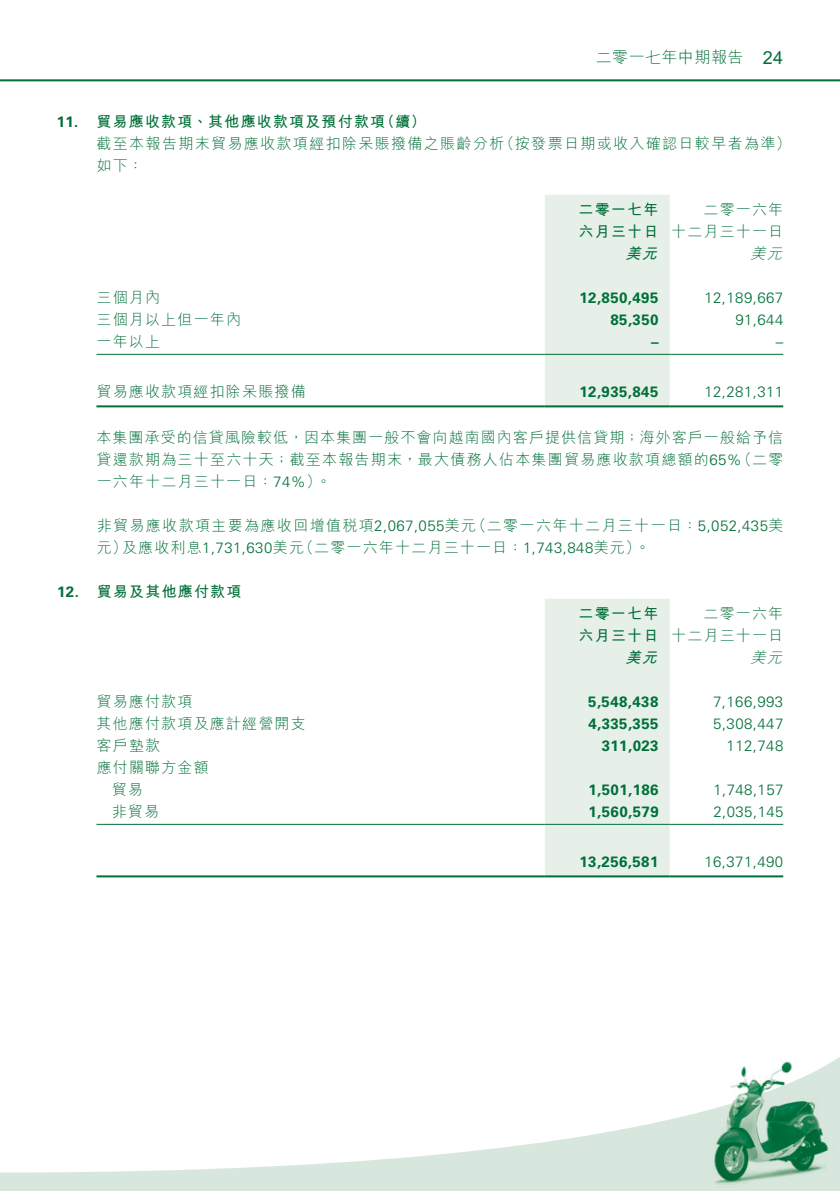
<style>
.page{position:relative;width:840px;height:1191px;background:#fff}
.page>*{position:absolute;margin:0;border:0;box-sizing:border-box;transform-origin:0 0}
.t1{font:700 18px "M Hei HK";color:#006f39}
.t2{font:300 16px "M Hei HK";letter-spacing:.03em;color:#006f39}
.t3{font:300 15px/22px "M Hei HK";letter-spacing:.08em;color:#006f39}
.t4{font:300 15px "Univers LT Std";letter-spacing:.03em;color:#006f39}
.t5{font:700 15px "Univers LT Std";letter-spacing:.03em;color:#006f39}
.t6{font:700 15px/22px "M Hei HK";letter-spacing:.08em;color:#006f39}
.t7{font:italic 300 15px "M Hei HK";color:#006f39}
.t8{font:italic 700 15px "M Hei HK";color:#006f39}
.s1{font-family:"Univers LT Std"}
.s2{font-family:"M Hei HK"}
</style>
<div class="page">
<hr style="left:0;top:79px;width:839px;height:2px;background:#006f39">
<svg style="left:1px;top:1057px;width:838px;height:134px"></svg>
<svg style="left:0;top:1172px;width:1px;height:19px"></svg>
<img style="left:703px;top:1059px;width:131px;height:130px">
<div style="left:544px;top:195px;width:125px;height:210px;background:#e6f0e9"></div>
<hr style="left:96px;top:354px;width:448px;height:1px;background:#006f39">
<hr style="left:544px;top:354px;width:125px;height:1px;background:#006f39">
<hr style="left:669px;top:354px;width:113px;height:1px;background:#006f39">
<hr style="left:96px;top:405px;width:448px;height:2px;background:#006f39">
<hr style="left:544px;top:405px;width:125px;height:2px;background:#006f39">
<hr style="left:669px;top:405px;width:113px;height:2px;background:#006f39">
<div style="left:544px;top:599px;width:125px;height:276px;background:#e6f0e9"></div>
<hr style="left:96px;top:824px;width:448px;height:1px;background:#006f39">
<hr style="left:544px;top:824px;width:125px;height:1px;background:#006f39">
<hr style="left:669px;top:824px;width:113px;height:1px;background:#006f39">
<hr style="left:96px;top:875px;width:448px;height:2px;background:#006f39">
<hr style="left:544px;top:875px;width:125px;height:2px;background:#006f39">
<hr style="left:669px;top:875px;width:113px;height:2px;background:#006f39">
<p class="t2" style="left:595px;top:46px;width:149px">二零一七年中期報告</p>
<p class="t1" style="left:762px;top:44px;width:22px">24</p>
<p class="t5" style="left:57px;top:113px;width:23px">11.</p>
<p class="t5" style="left:57px;top:583px;width:23px">12.</p>
<p class="t6" style="left:96px;top:109px;width:290px">貿易應收款項、其他應收款項及預付款項</p>
<p class="t6" style="left:380px;top:109px;width:47px">（續(</p>
<p class="t3" style="left:499px;top:132px;width:293px">（按發票日期或收入確認日較早者為準(</p>
<p class="t3" style="left:96px;top:132px;width:409px">截至本報告期末貿易應收款項經扣除呆賬撥備之賬齡分析如下：</p>
<p class="t3" style="left:96px;top:286px;width:65px">三個月內</p>
<p class="t3" style="left:96px;top:308px;width:146px">三個月以上但一年內</p>
<p class="t3" style="left:97px;top:330px;width:65px">一年以上</p>
<p class="t6" style="left:578px;top:197px;width:81px">二零一七年六月三十日</p>
<p class="t3" style="left:670px;top:198px;width:114px;text-align:right">二零一六年<br>十二月三十一日</p>
<p class="t7" style="left:750px;top:243px;width:38px">美元</p>
<p class="t8" style="left:625px;top:242px;width:38px">美元</p>
<p class="t5" style="left:579px;top:289px;width:80px">12,850,495</p>
<p class="t4" style="left:704px;top:288px;width:80px">12,189,667</p>
<p class="t5" style="left:610px;top:311px;width:49px">85,350</p>
<p class="t4" style="left:735px;top:310px;width:49px">91,644</p>
<p class="t5" style="left:650px;top:333px;width:9px">–</p>
<p class="t4" style="left:775px;top:332px;width:9px">–</p>
<p class="t3" style="left:96px;top:380px;width:211px">貿易應收款項經扣除呆賬撥備</p>
<p class="t3" style="left:96px;top:426px;width:688px;text-align:right">本集團承受的信貸風險較低，因本集團一般不會向越南國內客戶提供信貸期；海外客戶一般給予信（二零</p>
<p class="t5" style="left:579px;top:383px;width:80px">12,935,845</p>
<p class="t4" style="left:704px;top:382px;width:80px">12,281,311</p>
<p class="t3" style="left:316px;top:448px;width:427px;text-indent:-219px">貸還款期為三十至六十天；截至本報告期末，最大債務人佔本集團貿易應收款項總額的<span class="s1">65%</span>。</p>
<p class="t3" style="left:97px;top:470px;width:226px">一六年十二月三十一日：<span class="s1">74%</span>(</p>
<p class="t3" style="left:97px;top:514px;width:381px">非貿易應收款項主要為應收回增值稅項<span class="s1">2,067,055</span>美元</p>
<p class="t3" style="left:471px;top:514px;width:313px">（二零一六年十二月三十一日：<span class="s1">5,052,435</span>美</p>
<p class="t3" style="left:97px;top:536px;width:32px">元）</p>
<p class="t6" style="left:97px;top:579px;width:146px">貿易及其他應付款項</p>
<p class="t4" style="left:122px;top:538px;width:183px"><span class="s2">及應收利息</span>1,731,630<span class="s2">美元</span></p>
<p class="t3" style="left:298px;top:536px;width:343px">（二零一六年十二月三十一日：<span class="s1">1,743,848</span>美元(</p>
<p class="t3" style="left:634px;top:536px;width:16px">。</p>
<p class="t6" style="left:578px;top:601px;width:81px">二零一七年六月三十日</p>
<p class="t3" style="left:670px;top:602px;width:114px;text-align:right">二零一六年<br>十二月三十一日</p>
<p class="t7" style="left:750px;top:647px;width:38px">美元</p>
<p class="t8" style="left:625px;top:646px;width:38px">美元</p>
<p class="t3" style="left:96px;top:690px;width:97px">貿易應付款項</p>
<p class="t5" style="left:588px;top:693px;width:72px">5,548,438</p>
<p class="t4" style="left:712px;top:692px;width:72px">7,166,993</p>
<p class="t3" style="left:96px;top:712px;width:211px">其他應付款項及應計經營開支</p>
<p class="t5" style="left:588px;top:715px;width:72px">4,335,355</p>
<p class="t4" style="left:712px;top:714px;width:72px">5,308,447</p>
<p class="t3" style="left:97px;top:734px;width:114px">客戶墊款<br>應付關聯方金額</p>
<p class="t5" style="left:601px;top:737px;width:58px">311,023</p>
<p class="t4" style="left:726px;top:736px;width:58px">112,748</p>
<p class="t3" style="left:112px;top:778px;width:33px">貿易</p>
<p class="t5" style="left:588px;top:781px;width:72px">1,501,186</p>
<p class="t4" style="left:713px;top:780px;width:72px">1,748,157</p>
<p class="t3" style="left:112px;top:800px;width:49px">非貿易</p>
<p class="t5" style="left:588px;top:803px;width:72px">1,560,579</p>
<p class="t4" style="left:713px;top:802px;width:72px">2,035,145</p>
<p class="t5" style="left:579px;top:853px;width:80px">13,256,581</p>
<p class="t4" style="left:704px;top:852px;width:80px">16,371,490</p>
</div>
